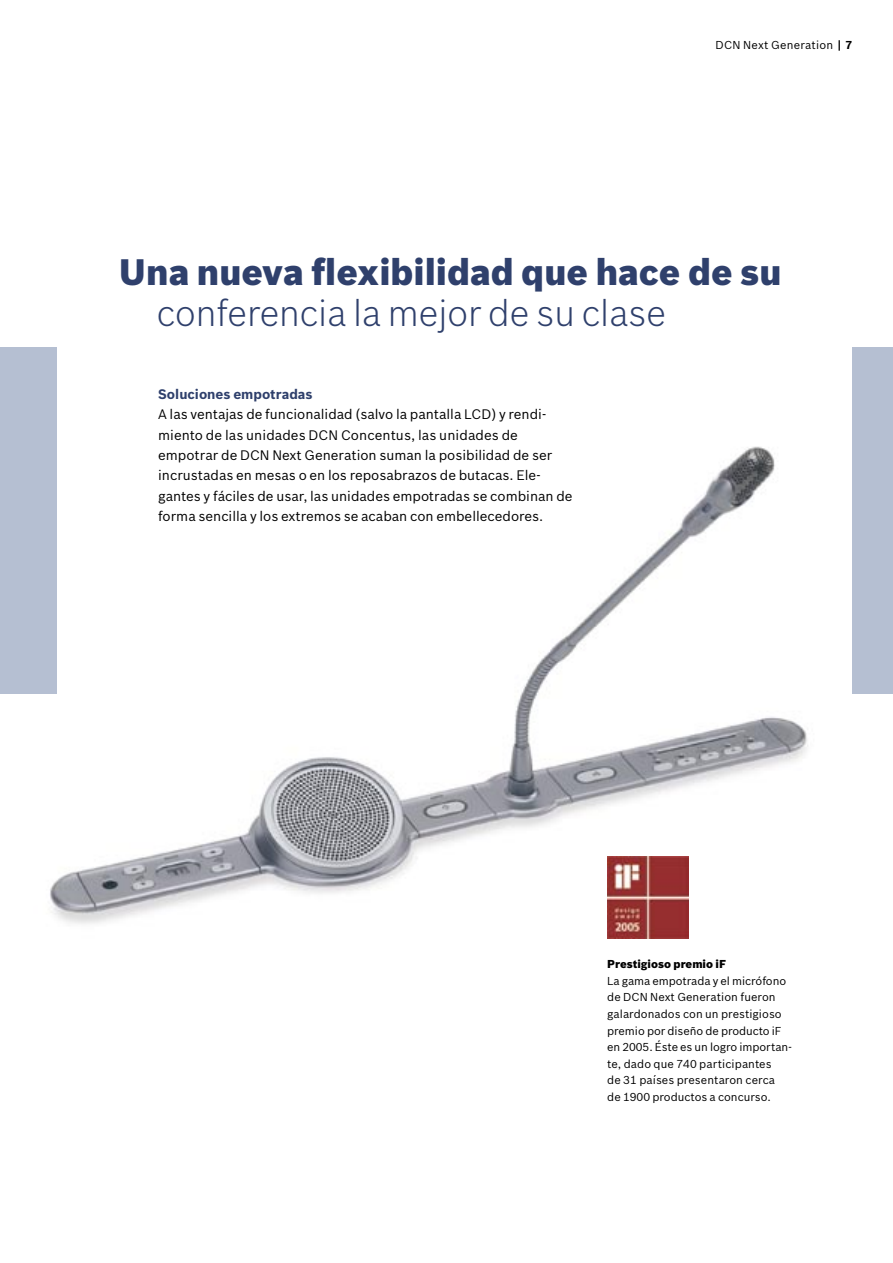
<style>
.page{position:relative;width:893px;height:1263px;background:#fff}
.page>*{position:absolute;margin:0;border:0;box-sizing:border-box;transform-origin:0 0}
.Intro_16_7_2_Bosch_Gray{font:900 36px/40.8px "Bosch Sans";color:#2f406c}
.Copy_9_4_8{font:13.5px/20.4px "Bosch Sans";color:#000}
.Copy_9_4_8-2{font:700 13.5px "Bosch Sans";color:#2f406c}
.Copy_9_4_8-3{font:11.25px/16.5px "Bosch Sans";color:#000}
.Copy_9_4_8-4{font:11.25px "Bosch Sans";letter-spacing:.02em;color:#000}
.Copy_9_4_8-5{font:900 11.25px "Bosch Sans";color:#000}
.s1{font-weight:700}
.s2{font-weight:300}
</style>
<div class="page">
<img style="left:14px;top:398px;width:794px;height:526px">
<img style="left:607px;top:857px;width:82px;height:82px">
<div style="left:852px;top:348px;width:41px;height:346px;background:#b5bfd2"></div>
<div style="left:0;top:347px;width:56px;height:346px;background:#b5bfd2"></div>
<p class="Copy_9_4_8-4" style="left:715px;top:38px;width:138px">DCN Next Generation <span class="s1">| 7</span></p>
<p class="Intro_16_7_2_Bosch_Gray" style="left:157px;top:251px;width:626px;text-indent:-38px">Una nueva flexibilidad que hace de su <span class="s2">conferencia la mejor de su clase</span></p>
<p class="Copy_9_4_8-2" style="left:158px;top:386px;width:156px">Soluciones empotradas</p>
<p class="Copy_9_4_8" style="left:158px;top:404px;width:416px">A las ventajas de funcionalidad (salvo la pantalla LCD) y rendi&shy;miento de las unidades DCN Concentus, las unidades de empotrar de DCN Next Generation suman la posibilidad de ser incrustadas en mesas o en los reposabrazos de butacas. Ele&shy;gantes y fáciles de usar, las unidades empotradas se combinan de forma sencilla y los extremos se acaban con embellecedores.</p>
<p class="Copy_9_4_8-5" style="left:607px;top:957px;width:120px">Prestigioso premio iF</p>
<p class="Copy_9_4_8-3" style="left:607px;top:972px;width:187px">La gama empotrada y el micrófono de DCN Next Generation fueron galardonados con un prestigioso premio por diseño de producto iF en 2005. Éste es un logro importan&shy;te, dado que 740 participantes<br>de 31 países presentaron cerca<br>de 1900 productos a concurso.</p>
</div>
